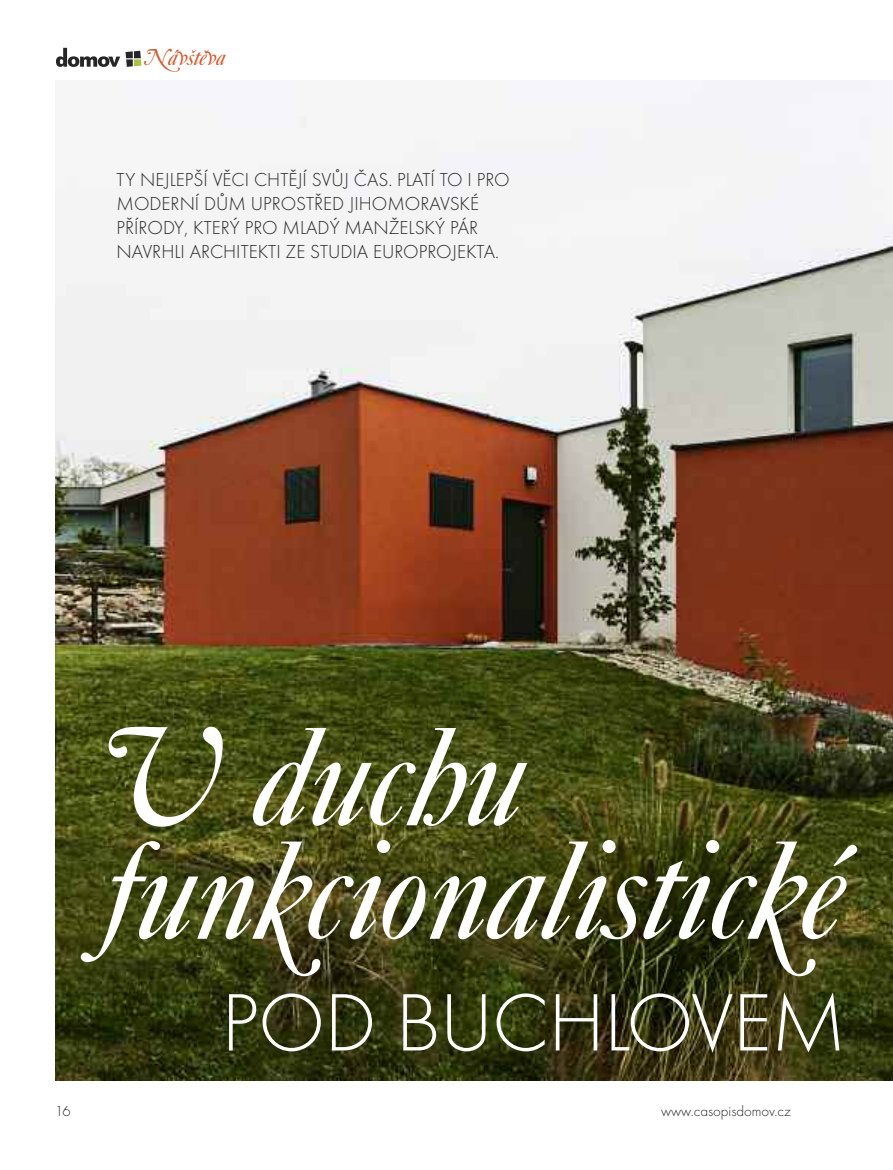
<style>
.page{position:relative;width:893px;height:1170px;background:#fff}
.page>*{position:absolute;margin:0;border:0;box-sizing:border-box;transform-origin:0 0}
.t1{font:italic 145.65px/113.4px "Caslon Swash DOT";color:#fff}
.t2{font:300 84.3px "Futura TCE";letter-spacing:-.01em;color:#fff}
.t3{font:italic 24px "Caslon Swash DOT";color:#d3592c}
.t4{font:300 19.5px/24px "Futura TCE";color:#272627}
.t5{font:300 15px "Futura TCE";color:#272627}
</style>
<div class="page">
<svg style="left:56px;top:48px;width:64px;height:19px"></svg>
<svg style="left:126px;top:51px;width:15px;height:16px"></svg>
<img style="left:55px;top:81px;width:838px;height:999px">
<p class="t3" style="left:145px;top:43px;width:82px">Návštěva</p>
<p class="t4" style="left:117px;top:167px;width:395px">TY NEJLEPŠÍ VĚCI CHTĚJÍ SVŮJ ČAS. PLATÍ TO I PRO MODERNÍ DŮM UPROSTŘED JIHOMORAVSKÉ PŘÍRODY, KTERÝ PRO MLADÝ MANŽELSKÝ PÁR NAVRHLI ARCHITEKTI ZE STUDIA EUROPROJEKTA.</p>
<h1 class="t1" style="left:102px;top:718px;width:742px">V duchu funkcionalistické</h1>
<h2 class="t2" style="left:221px;top:971px;width:626px">POD BUCHLOVEM</h2>
<p class="t5" style="left:55px;top:1102px;width:17px">16</p>
<p class="t5" style="left:661px;top:1102px;width:131px">www.casopisdomov.cz</p>
</div>
